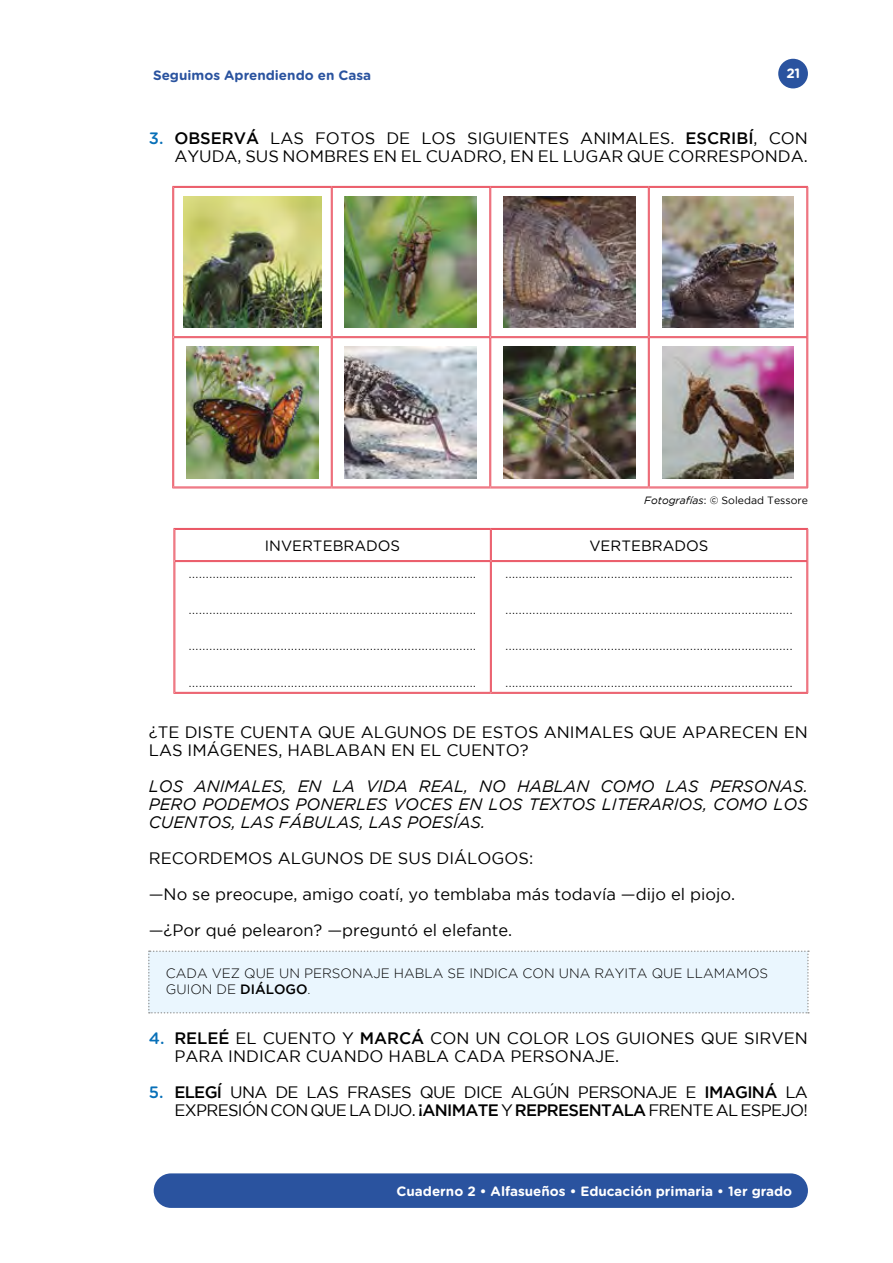
<style>
.page{position:relative;width:893px;height:1263px;background:#fff}
.page>*{position:absolute;margin:0;border:0;box-sizing:border-box;transform-origin:0 0}
.t1{font:16.5px/18px "Gotham";color:#000}
.t2{font:italic 16.5px/18px "Gotham";color:#000;text-align:justify}
.t3{font:16.5px/18px "Gotham";letter-spacing:-.04em;color:#000;text-align:right}
.t4{font:300 15px "Gotham";color:#000}
.t5{font:15px "Gotham Rounded";color:#000}
.t6{font:300 13.5px/16.5px "Gotham";color:#000}
.t7{font:700 13.5px "Gotham Rounded";color:#fff}
.t8{font:700 13.5px "Gotham Rounded";color:#2a539f}
.t9{font:10.5px "Gotham";color:#000}
.s1{font-family:"Gotham Rounded";font-weight:500;color:#0870b8}
.s2{font-weight:500}
.s3{font-style:italic}
</style>
<div class="page">
<div style="left:778px;top:59px;width:30px;height:29px;background:#2a539f;border-radius:50%"></div>
<div style="left:154px;top:1173px;width:654px;height:35px;background:#2a539f;border-radius:17px"></div>
<div style="left:148px;top:950px;width:661px;height:63px;background:#eaf6fe"></div>
<hr style="left:172px;top:186px;width:160px;height:1px;background:#ea5160">
<hr style="left:174px;top:187px;width:158px;height:1px;background:#ea5160">
<hr style="left:172px;top:187px;width:1px;height:150px;background:#ea5160">
<hr style="left:173px;top:188px;width:1px;height:148px;background:#ea5160">
<hr style="left:332px;top:186px;width:158px;height:1px;background:#ea5160">
<hr style="left:332px;top:187px;width:158px;height:1px;background:#ea5160">
<hr style="left:331px;top:188px;width:1px;height:148px;background:#ea5160">
<hr style="left:332px;top:188px;width:1px;height:148px;background:#ea5160">
<hr style="left:490px;top:186px;width:159px;height:1px;background:#ea5160">
<hr style="left:491px;top:187px;width:158px;height:1px;background:#ea5160">
<hr style="left:489px;top:188px;width:1px;height:148px;background:#ea5160">
<hr style="left:490px;top:188px;width:1px;height:148px;background:#ea5160">
<hr style="left:649px;top:186px;width:159px;height:1px;background:#ea5160">
<hr style="left:649px;top:187px;width:158px;height:1px;background:#ea5160">
<hr style="left:648px;top:188px;width:1px;height:148px;background:#ea5160">
<hr style="left:649px;top:188px;width:1px;height:148px;background:#ea5160">
<hr style="left:806px;top:188px;width:1px;height:148px;background:#ea5160">
<hr style="left:807px;top:187px;width:1px;height:150px;background:#ea5160">
<hr style="left:174px;top:336px;width:158px;height:1px;background:#ea5160">
<hr style="left:174px;top:337px;width:158px;height:1px;background:#ea5160">
<hr style="left:172px;top:337px;width:1px;height:151px;background:#ea5160">
<hr style="left:173px;top:338px;width:1px;height:149px;background:#ea5160">
<hr style="left:332px;top:336px;width:158px;height:1px;background:#ea5160">
<hr style="left:332px;top:337px;width:158px;height:1px;background:#ea5160">
<hr style="left:331px;top:338px;width:1px;height:149px;background:#ea5160">
<hr style="left:332px;top:338px;width:1px;height:149px;background:#ea5160">
<hr style="left:491px;top:336px;width:158px;height:1px;background:#ea5160">
<hr style="left:491px;top:337px;width:158px;height:1px;background:#ea5160">
<hr style="left:489px;top:338px;width:1px;height:149px;background:#ea5160">
<hr style="left:490px;top:338px;width:1px;height:149px;background:#ea5160">
<hr style="left:649px;top:336px;width:158px;height:1px;background:#ea5160">
<hr style="left:649px;top:337px;width:158px;height:1px;background:#ea5160">
<hr style="left:648px;top:338px;width:1px;height:149px;background:#ea5160">
<hr style="left:649px;top:338px;width:1px;height:149px;background:#ea5160">
<hr style="left:806px;top:338px;width:1px;height:149px;background:#ea5160">
<hr style="left:807px;top:337px;width:1px;height:151px;background:#ea5160">
<hr style="left:174px;top:487px;width:158px;height:1px;background:#ea5160">
<hr style="left:172px;top:488px;width:160px;height:1px;background:#ea5160">
<hr style="left:332px;top:487px;width:158px;height:1px;background:#ea5160">
<hr style="left:332px;top:488px;width:158px;height:1px;background:#ea5160">
<hr style="left:491px;top:487px;width:158px;height:1px;background:#ea5160">
<hr style="left:490px;top:488px;width:159px;height:1px;background:#ea5160">
<hr style="left:649px;top:487px;width:158px;height:1px;background:#ea5160">
<hr style="left:649px;top:488px;width:159px;height:1px;background:#ea5160">
<img style="left:183px;top:196px;width:139px;height:132px">
<img style="left:345px;top:196px;width:132px;height:132px">
<img style="left:503px;top:196px;width:132px;height:132px">
<img style="left:662px;top:196px;width:132px;height:132px">
<img style="left:186px;top:346px;width:132px;height:132px">
<img style="left:345px;top:346px;width:132px;height:132px">
<img style="left:503px;top:346px;width:132px;height:132px">
<img style="left:662px;top:346px;width:132px;height:132px">
<hr style="left:174px;top:528px;width:317px;height:1px;background:#ea5160">
<hr style="left:175px;top:529px;width:316px;height:1px;background:#ea5160">
<hr style="left:174px;top:529px;width:1px;height:32px;background:#ea5160">
<hr style="left:175px;top:530px;width:1px;height:30px;background:#ea5160">
<hr style="left:491px;top:528px;width:317px;height:1px;background:#ea5160">
<hr style="left:491px;top:529px;width:316px;height:1px;background:#ea5160">
<hr style="left:490px;top:530px;width:1px;height:30px;background:#ea5160">
<hr style="left:491px;top:530px;width:1px;height:30px;background:#ea5160">
<hr style="left:806px;top:530px;width:1px;height:30px;background:#ea5160">
<hr style="left:807px;top:529px;width:1px;height:32px;background:#ea5160">
<hr style="left:175px;top:560px;width:316px;height:1px;background:#ea5160">
<hr style="left:175px;top:561px;width:316px;height:1px;background:#ea5160">
<hr style="left:174px;top:561px;width:1px;height:132px;background:#ea5160">
<hr style="left:175px;top:562px;width:1px;height:130px;background:#ea5160">
<hr style="left:491px;top:560px;width:316px;height:1px;background:#ea5160">
<hr style="left:491px;top:561px;width:316px;height:1px;background:#ea5160">
<hr style="left:490px;top:562px;width:1px;height:130px;background:#ea5160">
<hr style="left:491px;top:562px;width:1px;height:130px;background:#ea5160">
<hr style="left:806px;top:562px;width:1px;height:130px;background:#ea5160">
<hr style="left:807px;top:561px;width:1px;height:132px;background:#ea5160">
<hr style="left:175px;top:692px;width:316px;height:1px;background:#ea5160">
<hr style="left:174px;top:693px;width:317px;height:1px;background:#ea5160">
<hr style="left:491px;top:692px;width:316px;height:1px;background:#ea5160">
<hr style="left:491px;top:693px;width:317px;height:1px;background:#ea5160">
<p class="t8" style="left:153px;top:66px;width:220px">Seguimos Aprendiendo en Casa</p>
<p class="t7" style="left:786px;top:64px;width:15px">21</p>
<p class="t1" style="left:149px;top:129px;width:661px;text-align:right"><span class="s1">3.</span> <span class="s2">OBSERVÁ</span> LAS FOTOS DE LOS SIGUIENTES ANIMALES. <span class="s2">ESCRIBÍ</span>, CON<br>AYUDA, SUS NOMBRES EN EL CUADRO, EN EL LUGAR QUE CORRESPONDA.</p>
<p class="t9" style="left:644px;top:494px;width:165px"><span class="s3">Fotografías</span>: © Soledad Tessore</p>
<p class="t5" style="left:265px;top:535px;width:137px">INVERTEBRADOS</p>
<p class="t5" style="left:589px;top:535px;width:121px">VERTEBRADOS</p>
<p class="t4" style="left:189px;top:564px;width:289px">………………………....................…….…....................…….</p>
<p class="t4" style="left:189px;top:601px;width:289px">………………………....................…….…....................…….</p>
<p class="t4" style="left:189px;top:637px;width:289px">………………………....................…….…....................…….</p>
<p class="t4" style="left:189px;top:673px;width:289px">………………………....................…….…....................…….</p>
<p class="t4" style="left:505px;top:564px;width:289px">………………………....................…….…....................…….</p>
<p class="t4" style="left:505px;top:601px;width:289px">………………………....................…….…....................…….</p>
<p class="t4" style="left:505px;top:637px;width:289px">………………………....................…….…....................…….</p>
<p class="t4" style="left:505px;top:673px;width:289px">………………………....................…….…....................…….</p>
<p class="t1" style="left:149px;top:723px;width:661px">¿TE DISTE CUENTA QUE ALGUNOS DE ESTOS ANIMALES QUE APARECEN EN<br>LAS IMÁGENES, HABLABAN EN EL CUENTO?</p>
<p class="t2" style="left:149px;top:777px;width:661px">LOS ANIMALES, EN LA VIDA REAL, NO HABLAN COMO LAS PERSONAS.<br>PERO PODEMOS PONERLES VOCES EN LOS TEXTOS LITERARIOS, COMO LOS CUENTOS, LAS FÁBULAS, LAS POESÍAS.</p>
<p class="t1" style="left:149px;top:840px;width:588px;line-height:36px">RECORDEMOS ALGUNOS DE SUS DIÁLOGOS:<br>—No se preocupe, amigo coatí, yo temblaba más todavía —dijo el piojo. —¿Por qué pelearon? —preguntó el elefante.</p>
<p class="t6" style="left:166px;top:964px;width:604px">CADA VEZ QUE UN PERSONAJE HABLA SE INDICA CON UNA RAYITA QUE LLAMAMOS<br>GUION DE <span class="s2">DIÁLOGO</span>.</p>
<p class="t1" style="left:174px;top:1029px;width:635px;text-indent:-26px"><span class="s1">4.</span> <span class="s2">RELEÉ</span> EL CUENTO Y <span class="s2">MARCÁ</span> CON UN COLOR LOS GUIONES QUE SIRVEN<br>PARA INDICAR CUANDO HABLA CADA PERSONAJE.</p>
<p class="t3" style="left:149px;top:1083px;width:661px"><span class="s1">5.</span> <span class="s2">ELEGÍ</span> UNA DE LAS FRASES QUE DICE ALGÚN PERSONAJE E <span class="s2">IMAGINÁ</span> LA<br>EXPRESIÓN CON QUE LA DIJO. <span class="s2">¡ANIMATE</span> Y <span class="s2">REPRESENTALA</span> FRENTE AL ESPEJO!</p>
<p class="t7" style="left:397px;top:1181px;width:397px">Cuaderno 2 • Alfasueños • Educación primaria • 1er grado</p>
</div>
